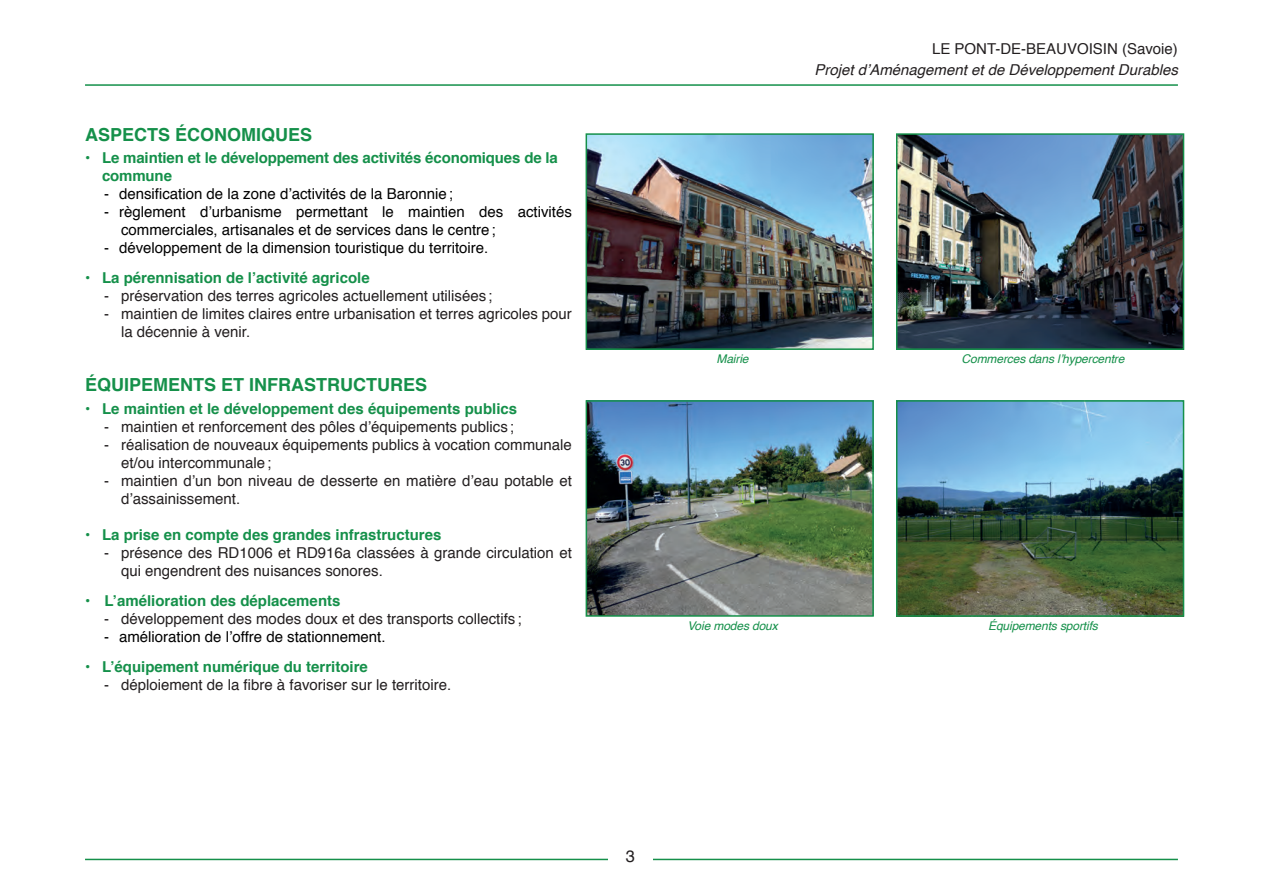
<style>
.page{position:relative;width:1263px;height:893px;background:#fff}
.page>*{position:absolute;margin:0;border:0;box-sizing:border-box;transform-origin:0 0}
._1_1_1{font:700 18px "Helvetica";color:#15904a}
.t1{font:16.5px "Helvetica";color:#231f20}
.Enumeration_2{font:15px/18px "Helvetica";color:#231f20}
.A{font:700 15px "Helvetica";color:#15904a}
.Texte{font:15px/18px "Helvetica";color:#000}
.t2{font:italic 15px "Helvetica";color:#231f20}
.Legende_photo{font:italic 12px "Helvetica";letter-spacing:-.01em;color:#15904a}
</style>
<div class="page">
<hr style="left:85px;top:84px;width:1093px;height:2px;background:#15904a">
<hr style="left:85px;top:859px;width:1093px;height:1px;background:#15904a">
<div style="left:608px;top:849px;width:45px;height:44px;background:#fff"></div>
<img style="left:588px;top:136px;width:283px;height:211px">
<div style="left:585px;top:133px;width:289px;height:217px;border:2px solid #15904a"></div>
<img style="left:899px;top:136px;width:282px;height:211px">
<div style="left:896px;top:133px;width:288px;height:217px;border:2px solid #15904a"></div>
<img style="left:589px;top:403px;width:282px;height:211px">
<div style="left:586px;top:400px;width:288px;height:217px;border:2px solid #15904a"></div>
<img style="left:899px;top:403px;width:282px;height:211px">
<div style="left:896px;top:400px;width:288px;height:217px;border:2px solid #15904a"></div>
<p class="_1_1_1" style="left:85px;top:120px;width:229px">ASPECTS ÉCONOMIQUES</p>
<p class="A" style="left:85px;top:146px;width:474px">• Le maintien et le développement des activités économiques de la</p>
<p class="A" style="left:102px;top:164px;width:71px">commune</p>
<p class="Texte" style="left:104px;top:186px;width:350px">- densification de la zone d’activités de la Baronnie;</p>
<p class="Texte" style="left:121px;top:204px;width:452px;text-indent:-17px">- règlement d’urbanisme permettant le maintien des activités commerciales, artisanales et de services dans le centre;</p>
<p class="Texte" style="left:104px;top:240px;width:386px">- développement de la dimension touristique du territoire.</p>
<p class="A" style="left:85px;top:266px;width:286px">• La pérennisation de l’activité agricole</p>
<p class="Enumeration_2" style="left:104px;top:288px;width:390px">- préservation des terres agricoles actuellement utilisées ;</p>
<p class="Enumeration_2" style="left:121px;top:306px;width:452px;text-indent:-17px">- maintien de limites claires entre urbanisation et terres agricoles pour la décennie à venir.</p>
<p class="_1_1_1" style="left:85px;top:370px;width:344px">ÉQUIPEMENTS ET INFRASTRUCTURES</p>
<p class="A" style="left:85px;top:396px;width:434px">• Le maintien et le développement des équipements publics</p>
<p class="Enumeration_2" style="left:104px;top:418px;width:411px">- maintien et renforcement des pôles d’équipements publics;</p>
<p class="Enumeration_2" style="left:121px;top:436px;width:452px;text-indent:-17px">- réalisation de nouveaux équipements publics à vocation communale et/ou intercommunale;</p>
<p class="Enumeration_2" style="left:121px;top:472px;width:452px;text-indent:-17px">- maintien d’un bon niveau de desserte en matière d’eau potable et d’assainissement.</p>
<p class="A" style="left:85px;top:522px;width:358px">• La prise en compte des grandes infrastructures</p>
<p class="Enumeration_2" style="left:121px;top:544px;width:452px;text-indent:-17px">- présence des RD1006 et RD916a classées à grande circulation et qui engendrent des nuisances sonores.</p>
<p class="A" style="left:85px;top:588px;width:257px">• L’amélioration des déplacements</p>
<p class="Enumeration_2" style="left:104px;top:610px;width:419px">- développement des modes doux et des transports collectifs;</p>
<p class="Texte" style="left:104px;top:628px;width:283px">- amélioration de l’offre de stationnement.</p>
<p class="A" style="left:85px;top:654px;width:284px">• L’équipement numérique du territoire</p>
<p class="Enumeration_2" style="left:104px;top:676px;width:349px">- déploiement de la fibre à favoriser sur le territoire.</p>
<p class="Enumeration_2" style="left:932px;top:40px;width:247px">LE PONT-DE-BEAUVOISIN (Savoie)</p>
<p class="t2" style="left:814px;top:58px;width:365px">Projet d’Aménagement et de Développement Durables</p>
<p class="Legende_photo" style="left:716px;top:350px;width:34px">Mairie</p>
<p class="Legende_photo" style="left:961px;top:350px;width:164px">Commerces dans l’hypercentre</p>
<p class="Legende_photo" style="left:687px;top:616px;width:92px">Voie modes doux</p>
<p class="Legende_photo" style="left:988px;top:616px;width:111px">Équipements sportifs</p>
<p class="t1" style="left:626px;top:843px;width:11px">3</p>
</div>
